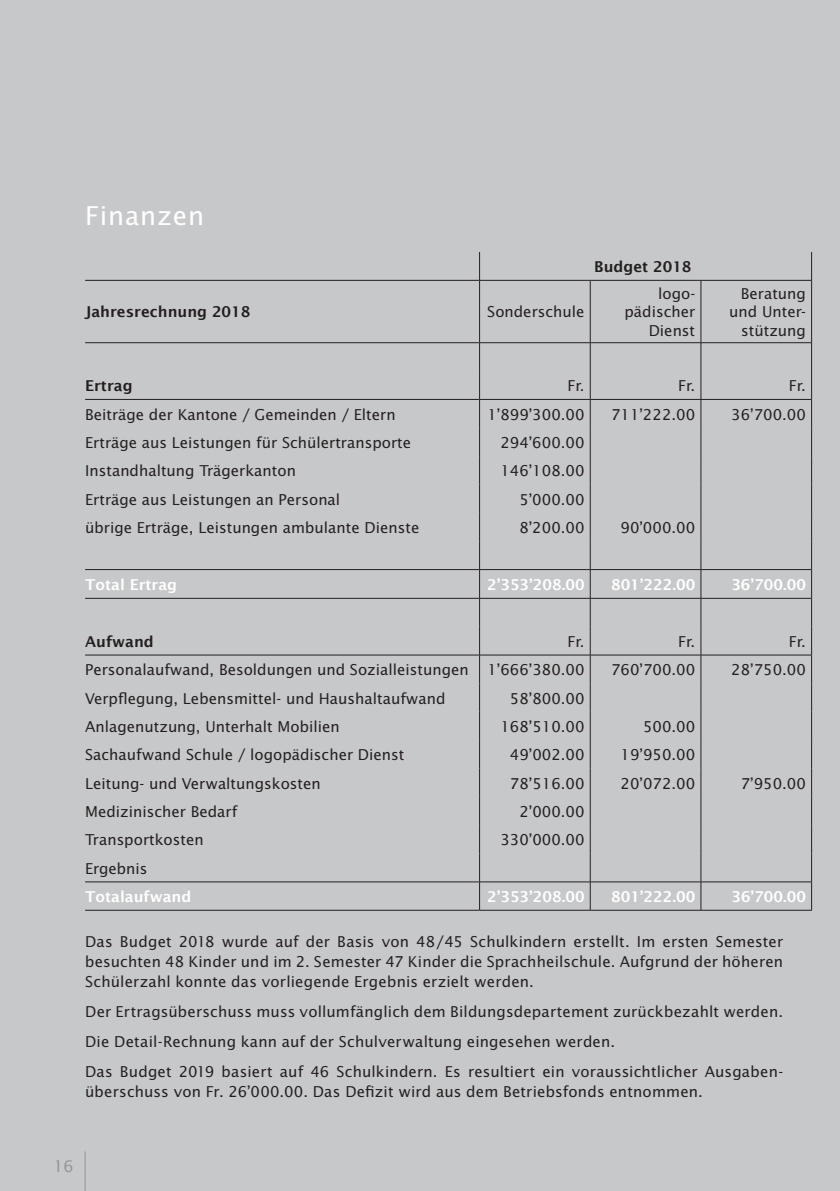
<style>
.page{position:relative;width:840px;height:1191px;background:#fff}
.page>*{position:absolute;margin:0;border:0;box-sizing:border-box;transform-origin:0 0}
.t1{font:26px "Lucida Sans";letter-spacing:.03em;color:#fff}
.t2{font:16px "Lucida Sans";color:#939598}
.t3{font:15px/18px "Lucida Sans";color:#231f20;text-align:right}
.t4{font:600 15px "Lucida Sans";color:#fff}
.t5{font:600 15px "Lucida Sans";color:#231f20}
</style>
<div class="page">
<div style="left:0;top:0;width:839px;height:1191px;background:#c7c8ca"></div>
<svg style="left:479px;top:252px;width:1px;height:28px"></svg>
<hr style="left:85px;top:280px;width:394px;height:1px;background:#231f20">
<hr style="left:479px;top:280px;width:111px;height:1px;background:#231f20">
<hr style="left:479px;top:280px;width:1px;height:62px;background:#231f20">
<hr style="left:590px;top:280px;width:110px;height:1px;background:#231f20">
<hr style="left:589px;top:280px;width:1px;height:62px;background:#231f20">
<hr style="left:700px;top:280px;width:111px;height:1px;background:#231f20">
<hr style="left:85px;top:342px;width:394px;height:1px;background:#231f20">
<hr style="left:479px;top:342px;width:111px;height:1px;background:#231f20">
<hr style="left:590px;top:342px;width:110px;height:1px;background:#231f20">
<hr style="left:700px;top:342px;width:111px;height:1px;background:#231f20">
<hr style="left:700px;top:280px;width:1px;height:62px;background:#231f20">
<hr style="left:810px;top:280px;width:1px;height:62px;background:#231f20">
<svg style="left:589px;top:343px;width:1px;height:567px"></svg>
<svg style="left:700px;top:343px;width:1px;height:567px"></svg>
<hr style="left:85px;top:399px;width:394px;height:1px;background:#231f20">
<hr style="left:479px;top:399px;width:111px;height:1px;background:#231f20">
<hr style="left:590px;top:399px;width:110px;height:1px;background:#231f20">
<hr style="left:700px;top:399px;width:111px;height:1px;background:#231f20">
<hr style="left:85px;top:569px;width:394px;height:1px;background:#231f20">
<hr style="left:479px;top:569px;width:111px;height:1px;background:#231f20">
<hr style="left:590px;top:569px;width:110px;height:1px;background:#231f20">
<hr style="left:700px;top:569px;width:111px;height:1px;background:#231f20">
<hr style="left:85px;top:598px;width:394px;height:1px;background:#231f20">
<hr style="left:479px;top:598px;width:111px;height:1px;background:#231f20">
<hr style="left:590px;top:598px;width:110px;height:1px;background:#231f20">
<hr style="left:700px;top:598px;width:111px;height:1px;background:#231f20">
<svg style="left:479px;top:343px;width:1px;height:567px"></svg>
<hr style="left:85px;top:881px;width:394px;height:1px;background:#231f20">
<hr style="left:479px;top:881px;width:111px;height:1px;background:#231f20">
<hr style="left:590px;top:881px;width:110px;height:1px;background:#231f20">
<hr style="left:700px;top:881px;width:111px;height:1px;background:#231f20">
<hr style="left:85px;top:910px;width:394px;height:1px;background:#231f20">
<hr style="left:479px;top:910px;width:111px;height:1px;background:#231f20">
<hr style="left:590px;top:910px;width:110px;height:1px;background:#231f20">
<hr style="left:700px;top:910px;width:111px;height:1px;background:#231f20">
<hr style="left:85px;top:654px;width:394px;height:1px;background:#231f20">
<hr style="left:479px;top:654px;width:111px;height:1px;background:#231f20">
<hr style="left:590px;top:654px;width:110px;height:1px;background:#231f20">
<hr style="left:700px;top:654px;width:111px;height:1px;background:#231f20">
<hr style="left:85px;top:1151px;width:1px;height:40px;background:#939598">
<h1 class="t1" style="left:85px;top:199px;width:121px">Finanzen</h1>
<p class="t5" style="left:85px;top:303px;width:167px">Jahresrechnung 2018</p>
<p class="t3" style="left:487px;top:303px;width:99px">Sonderschule</p>
<p class="t5" style="left:594px;top:258px;width:99px">Budget 2018</p>
<p class="t3" style="left:624px;top:285px;width:72px">logo&shy;pädischer<br>Dienst</p>
<p class="t3" style="left:728px;top:285px;width:78px">Beratung und Unter&shy;stützung</p>
<p class="t5" style="left:85px;top:377px;width:49px">Ertrag</p>
<p class="t3" style="left:567px;top:376px;width:19px">Fr.</p>
<p class="t3" style="left:677px;top:376px;width:19px">Fr.</p>
<p class="t3" style="left:788px;top:376px;width:19px">Fr.</p>
<p class="t3" style="left:85px;top:405px;width:312px">Beiträge der Kantone / Gemeinden / Eltern</p>
<p class="t3" style="left:487px;top:405px;width:99px">1’899’300.00</p>
<p class="t3" style="left:610px;top:405px;width:86px">711’222.00</p>
<p class="t3" style="left:730px;top:405px;width:76px">36’700.00</p>
<p class="t3" style="left:85px;top:433px;width:327px">Erträge aus Leistungen für Schülertransporte</p>
<p class="t3" style="left:500px;top:433px;width:86px">294’600.00</p>
<p class="t3" style="left:85px;top:461px;width:212px">Instandhaltung Trägerkanton</p>
<p class="t3" style="left:500px;top:461px;width:86px">146’108.00</p>
<p class="t3" style="left:85px;top:490px;width:256px">Erträge aus Leistungen an Personal</p>
<p class="t3" style="left:519px;top:490px;width:67px">5’000.00</p>
<p class="t3" style="left:85px;top:518px;width:335px">übrige Erträge, Leistungen ambulante Dienste</p>
<p class="t3" style="left:519px;top:518px;width:67px">8’200.00</p>
<p class="t3" style="left:620px;top:518px;width:76px">90’000.00</p>
<p class="t4" style="left:85px;top:576px;width:93px">Total Ertrag</p>
<p class="t4" style="left:487px;top:576px;width:99px">2’353’208.00</p>
<p class="t4" style="left:610px;top:576px;width:86px">801’222.00</p>
<p class="t4" style="left:731px;top:576px;width:76px">36’700.00</p>
<p class="t5" style="left:85px;top:632px;width:70px">Aufwand</p>
<p class="t3" style="left:567px;top:632px;width:19px">Fr.</p>
<p class="t3" style="left:677px;top:632px;width:19px">Fr.</p>
<p class="t3" style="left:788px;top:632px;width:19px">Fr.</p>
<p class="t3" style="left:85px;top:660px;width:500px">Personalaufwand, Besoldungen und Sozialleistungen 1’666’380.00</p>
<p class="t3" style="left:610px;top:660px;width:86px">760’700.00</p>
<p class="t3" style="left:730px;top:660px;width:76px">28’750.00</p>
<p class="t3" style="left:85px;top:688px;width:361px">Verpflegung, Lebensmittel- und Haushaltaufwand</p>
<p class="t3" style="left:509px;top:688px;width:76px">58’800.00</p>
<p class="t3" style="left:85px;top:717px;width:256px">Anlagenutzung, Unterhalt Mobilien</p>
<p class="t3" style="left:500px;top:717px;width:86px">168’510.00</p>
<p class="t3" style="left:642px;top:717px;width:54px">500.00</p>
<p class="t3" style="left:85px;top:745px;width:320px">Sachaufwand Schule / logopädischer Dienst</p>
<p class="t3" style="left:509px;top:745px;width:76px">49’002.00</p>
<p class="t3" style="left:620px;top:745px;width:76px">19’950.00</p>
<p class="t3" style="left:85px;top:774px;width:237px">Leitung- und Verwaltungskosten</p>
<p class="t3" style="left:509px;top:774px;width:76px">78’516.00</p>
<p class="t3" style="left:620px;top:774px;width:76px">20’072.00</p>
<p class="t3" style="left:740px;top:774px;width:67px">7’950.00</p>
<p class="t3" style="left:85px;top:802px;width:153px">Medizinischer Bedarf</p>
<p class="t3" style="left:519px;top:802px;width:67px">2’000.00</p>
<p class="t3" style="left:85px;top:830px;width:120px">Transportkosten</p>
<p class="t3" style="left:500px;top:830px;width:86px">330’000.00</p>
<p class="t3" style="left:85px;top:858px;width:64px">Ergebnis</p>
<p class="t4" style="left:85px;top:888px;width:108px">Totalaufwand</p>
<p class="t4" style="left:487px;top:888px;width:99px">2’353’208.00</p>
<p class="t4" style="left:610px;top:888px;width:86px">801’222.00</p>
<p class="t4" style="left:731px;top:888px;width:76px">36’700.00</p>
<p class="t3" style="left:85px;top:931px;width:699px;line-height:20px;text-align:justify">Das Budget 2018 wurde auf der Basis von 48/45 Schulkindern erstellt. Im ersten Semester besuchten 48 Kinder und im 2. Semester 47 Kinder die Sprachheilschule. Aufgrund der höheren Schülerzahl konnte das vorliegende Ergebnis erzielt werden.</p>
<p class="t3" style="left:85px;top:996px;width:699px;line-height:30px;text-align:left">Der Ertragsüberschuss muss vollumfänglich dem Bildungsdepartement zurückbezahlt werden.<br>Die Detail-Rechnung kann auf der Schulverwaltung eingesehen werden.<br>Das Budget 2019 basiert auf 46 Schulkindern. Es resultiert ein voraussichtlicher Ausgaben-</p>
<p class="t3" style="left:85px;top:1082px;width:619px">überschuss von Fr. 26’000.00. Das Defizit wird aus dem Betriebsfonds entnommen.</p>
<p class="t2" style="left:53px;top:1156px;width:22px">16</p>
</div>
